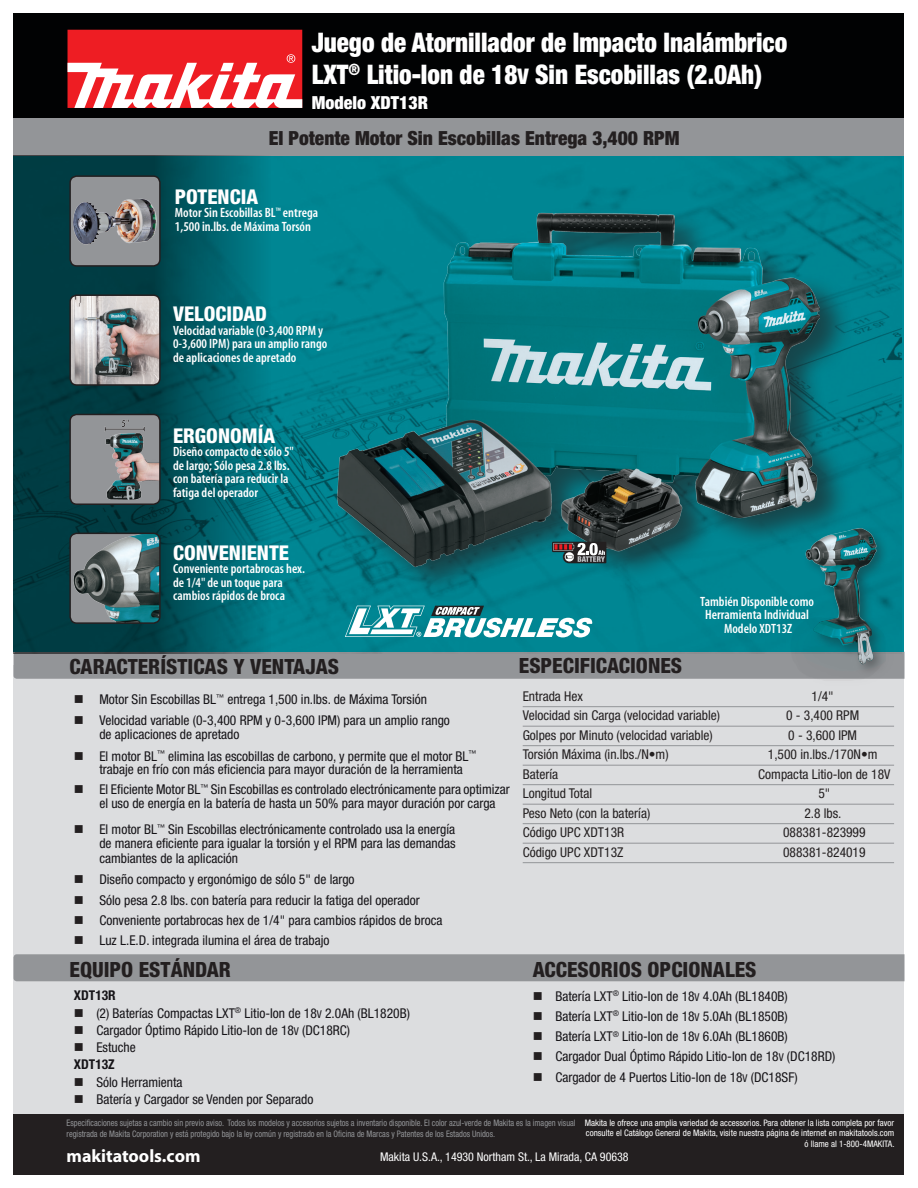
<style>
.page{position:relative;width:918px;height:1188px;background:#fff}
.page>*{position:absolute;margin:0;border:0;box-sizing:border-box;transform-origin:0 0}
.t1{font:900 condensed 27px "Helvetica Neue";color:#fff;scale:.93 1}
.t2{font:800 condensed 21px "Helvetica Neue";color:#231f20}
.t3{font:800 condensed 20.4px "Helvetica Neue";color:#fff}
.t4{font:900 condensed 19.5px "Helvetica Neue";color:#231f20}
.t5{font:18px "Myriad MM 700 600";color:#fff}
.t6{font:900 condensed 18px "Helvetica Neue";color:#fff}
.Features{font:condensed 13.5px/13.5px "Helvetica Neue";color:#151317}
.t7{font:13.5px/13.5px "Myriad MM 565 300";color:#fff}
.t8{font:condensed 13.5px "Helvetica Neue";color:#231f20}
.t9{font:700 condensed 13.5px "Helvetica Neue";color:#151317}
.t10{font:condensed 12px "Helvetica Neue";color:#fff}
.t11{font:condensed 9px/10.8px "Helvetica Neue";color:#939598;scale:.93 1}
.t12{font:condensed 9px/10.5px "Helvetica Neue";color:#fff;text-align:right}
.s1{font-size:21.6px}
.s2{color:#231f20}
.s3{font-size:10.8px}
</style>
<div class="page">
<div style="left:14px;top:665px;width:890px;height:454px;background:#dcdddf"></div>
<div style="left:14px;top:652px;width:890px;height:27px;background:#939598"></div>
<div style="left:14px;top:1114px;width:890px;height:61px;background:#231f20"></div>
<div style="left:14px;top:14px;width:890px;height:112px;background:#010203"></div>
<img style="left:272px;top:156px;width:630px;height:497px">
<div style="left:14px;top:119px;width:890px;height:37px;background:#939598"></div>
<div style="left:68px;top:30px;width:234px;height:78px;background:#ee1d23"></div>
<svg style="left:68px;top:54px;width:234px;height:54px"></svg>
<div style="left:14px;top:954px;width:890px;height:27px;background:#939598"></div>
<svg style="left:14px;top:156px;width:258px;height:497px;background:#00515a"></svg>
<hr style="left:523px;top:706px;width:371px;height:1px;background:#939598">
<hr style="left:523px;top:726px;width:371px;height:1px;background:#939598">
<hr style="left:523px;top:745px;width:371px;height:1px;background:#939598">
<hr style="left:523px;top:765px;width:371px;height:1px;background:#939598">
<hr style="left:523px;top:784px;width:371px;height:1px;background:#939598">
<hr style="left:523px;top:804px;width:371px;height:1px;background:#939598">
<hr style="left:523px;top:823px;width:371px;height:1px;background:#939598">
<hr style="left:523px;top:843px;width:371px;height:1px;background:#939598">
<hr style="left:523px;top:862px;width:371px;height:1px;background:#939598">
<div style="left:70px;top:176px;width:90px;height:90px;background:#939598;border-radius:7px"></div>
<img style="left:73px;top:198px;width:84px;height:47px">
<div style="left:69px;top:175px;width:92px;height:92px;border:2px solid #231f20;border-radius:7px"></div>
<img style="left:70px;top:295px;width:90px;height:90px">
<div style="left:69px;top:294px;width:92px;height:92px;border:2px solid #231f20;border-radius:7px"></div>
<div style="left:70px;top:414px;width:90px;height:90px;background:#939598;border-radius:7px"></div>
<img style="left:105px;top:420px;width:53px;height:80px">
<div style="left:69px;top:414px;width:92px;height:91px;border:2px solid #231f20;border-radius:7px"></div>
<img style="left:70px;top:533px;width:90px;height:90px">
<div style="left:69px;top:533px;width:92px;height:91px;border:2px solid #231f20;border-radius:7px"></div>
<div style="left:336px;top:207px;width:520px;height:391px;background:#231f20;opacity:.62"></div>
<img style="left:337px;top:208px;width:482px;height:362px">
<div style="left:790px;top:525px;width:107px;height:166px;background:#231f20;opacity:.42"></div>
<img style="left:785px;top:518px;width:100px;height:162px">
<svg style="left:345px;top:606px;width:248px;height:31px"></svg>
<svg style="left:552px;top:542px;width:54px;height:21px"></svg>
<p class="t1" style="left:312px;top:26px;width:513px">Juego de Atornillador de Impacto Inalámbrico</p>
<p class="t1" style="left:312px;top:58px;width:486px">LXT<sup>®</sup> Litio-Ion de 18<span class="s1">V</span> Sin Escobillas (2.0Ah)</p>
<p class="t6" style="left:312px;top:92px;width:118px">Modelo XDT13R</p>
<p class="t4" style="left:269px;top:126px;width:412px">El Potente Motor Sin Escobillas Entrega 3,400 RPM</p>
<p class="t3" style="left:175px;top:184px;width:85px">POTENCIA</p>
<p class="t7" style="left:175px;top:207px;width:145px">Motor Sin Escobillas BL<sup>™</sup> entrega<br>1,500 in.lbs. de Máxima Torsón</p>
<p class="t3" style="left:173px;top:302px;width:95px">VELOCIDAD</p>
<p class="t7" style="left:173px;top:324px;width:156px">Velocidad variable (0-3,400 RPM y<br>0-3,600 IPM) para un amplio rango de aplicaciones de apretado</p>
<p class="t3" style="left:173px;top:423px;width:104px">ERGONOMÍA</p>
<p class="t7" style="left:173px;top:446px;width:122px">Diseño compacto de sólo 5" de largo; Sólo pesa 2.8 lbs. con batería para reducir la fatiga del operador</p>
<p class="t3" style="left:173px;top:540px;width:117px">CONVENIENTE</p>
<p class="t7" style="left:173px;top:563px;width:134px">Conveniente portabrocas hex.</p>
<p class="t7" style="left:173px;top:576px;width:111px">de 1/4" de un toque para</p>
<p class="t7" style="left:173px;top:590px;width:114px">cambios rápidos de broca</p>
<p class="t2" style="left:69px;top:653px;width:271px">CARACTERÍSTICAS Y VENTAJAS</p>
<p class="Features" style="left:74px;top:693px;width:355px"><span class="s2">■</span> Motor Sin Escobillas BL<sup>™</sup> entrega 1,500 in.lbs. de Máxima Torsión</p>
<p class="Features" style="left:74px;top:713px;width:378px"><span class="s2">■</span> Velocidad variable (0-3,400 RPM y 0-3,600 IPM) para un amplio rango</p>
<p class="Features" style="left:99px;top:727px;width:142px">de aplicaciones de apretado</p>
<p class="Features" style="left:99px;top:749px;width:379px;text-indent:-26px"><span class="s2">■</span> El motor BL<sup>™</sup> elimina las escobillas de carbono, y permite que el motor BL<sup>™ </sup>trabaje en frío con más eficiencia para mayor duración de la herramienta</p>
<p class="Features" style="left:99px;top:783px;width:412px;text-indent:-26px"><span class="s2">■</span> El Eficiente Motor BL<sup>™</sup> Sin Escobillas es controlado electrónicamente para optimizar el uso de energía en la batería de hasta un 50% para mayor duración por carga</p>
<p class="Features" style="left:74px;top:823px;width:383px"><span class="s2">■</span> El motor BL<sup>™</sup> Sin Escobillas electrónicamente controlado usa la energía</p>
<p class="Features" style="left:99px;top:837px;width:358px">de manera eficiente para igualar la torsión y el RPM para las demandas</p>
<p class="Features" style="left:99px;top:851px;width:140px">cambiantes de la aplicación</p>
<p class="Features" style="left:74px;top:873px;width:282px"><span class="s2">■</span> Diseño compacto y ergonómigo de sólo 5" de largo</p>
<p class="Features" style="left:74px;top:893px;width:347px"><span class="s2">■</span> Sólo pesa 2.8 lbs. con batería para reducir la fatiga del operador</p>
<p class="Features" style="left:74px;top:913px;width:370px"><span class="s2">■</span> Conveniente portabrocas hex de 1/4" para cambios rápidos de broca</p>
<p class="Features" style="left:74px;top:934px;width:257px"><span class="s2">■</span> Luz L.E.D. integrada ilumina el área de trabajo</p>
<p class="t2" style="left:70px;top:957px;width:163px">EQUIPO ESTÁNDAR</p>
<p class="t9" style="left:74px;top:987px;width:43px">XDT13R</p>
<p class="Features" style="left:74px;top:1006px;width:338px"><span class="s2">■</span> (2) Baterías Compactas LXT<sup>®</sup> Litio-Ion de 18<span class="s3">V</span> 2.0Ah (BL1820B)</p>
<p class="Features" style="left:74px;top:1023px;width:278px"><span class="s2">■</span> Cargador Óptimo Rápido Litio-Ion de 18<span class="s3">V</span> (DC18RC)</p>
<p class="Features" style="left:74px;top:1040px;width:63px"><span class="s2">■</span> Estuche</p>
<p class="t9" style="left:74px;top:1056px;width:42px">XDT13Z</p>
<p class="Features" style="left:74px;top:1075px;width:110px"><span class="s2">■</span> Sólo Herramienta</p>
<p class="Features" style="left:74px;top:1092px;width:241px"><span class="s2">■</span> Batería y Cargador se Venden por Separado</p>
<p class="t2" style="left:519px;top:652px;width:165px">ESPECIFICACIONES</p>
<p class="t7" style="left:700px;top:595px;width:115px;text-align:center">También Disponible como<br>Herramienta Individual</p>
<p class="t7" style="left:724px;top:622px;width:70px">Modelo XDT13Z</p>
<p class="t8" style="left:523px;top:688px;width:62px">Entrada Hex</p>
<p class="t8" style="left:812px;top:688px;width:24px">1/4"</p>
<p class="t8" style="left:523px;top:708px;width:199px">Velocidad sin Carga (velocidad variable)</p>
<p class="t8" style="left:786px;top:708px;width:75px">0 - 3,400 RPM</p>
<p class="t8" style="left:523px;top:727px;width:192px">Golpes por Minuto (velocidad variable)</p>
<p class="t8" style="left:788px;top:727px;width:70px">0 - 3,600 IPM</p>
<p class="t8" style="left:523px;top:747px;width:147px">Torsión Máxima (in.lbs./N•m)</p>
<p class="t8" style="left:768px;top:747px;width:111px">1,500 in.lbs./170N•m</p>
<p class="t8" style="left:523px;top:766px;width:37px">Batería</p>
<p class="t8" style="left:758px;top:766px;width:134px">Compacta Litio-Ion de 18V</p>
<p class="t8" style="left:523px;top:786px;width:71px">Longitud Total</p>
<p class="t8" style="left:818px;top:786px;width:13px">5"</p>
<p class="t8" style="left:523px;top:805px;width:129px">Peso Neto (con la batería)</p>
<p class="t8" style="left:804px;top:805px;width:39px">2.8 lbs.</p>
<p class="t8" style="left:523px;top:825px;width:103px">Código UPC XDT13R</p>
<p class="t8" style="left:783px;top:825px;width:84px">088381-823999</p>
<p class="t8" style="left:523px;top:844px;width:102px">Código UPC XDT13Z</p>
<p class="t8" style="left:783px;top:844px;width:84px">088381-824019</p>
<p class="t2" style="left:533px;top:956px;width:225px">ACCESORIOS OPCIONALES</p>
<p class="Features" style="left:533px;top:989px;width:256px"><span class="s2">■</span> Batería LXT<sup>®</sup> Litio-Ion de 18<span class="s3">V</span> 4.0Ah (BL1840B)</p>
<p class="Features" style="left:533px;top:1009px;width:256px"><span class="s2">■</span> Batería LXT<sup>®</sup> Litio-Ion de 18<span class="s3">V</span> 5.0Ah (BL1850B)</p>
<p class="Features" style="left:533px;top:1029px;width:256px"><span class="s2">■</span> Batería LXT<sup>®</sup> Litio-Ion de 18<span class="s3">V</span> 6.0Ah (BL1860B)</p>
<p class="Features" style="left:533px;top:1050px;width:304px"><span class="s2">■</span> Cargador Dual Óptimo Rápido Litio-Ion de 18<span class="s3">V</span> (DC18RD)</p>
<p class="Features" style="left:533px;top:1070px;width:266px"><span class="s2">■</span> Cargador de 4 Puertos Litio-Ion de 18<span class="s3">V</span> (DC18SF)</p>
<p class="t11" style="left:67px;top:1117px;width:549px">Especificaciones sujetas a cambio sin previo aviso. Todos los modelos y accesorios sujetos a inventario disponible. El color azul-verde de Makita es la imagen visual registrada de Makita Corporation y está protegido bajo la ley común y registrado en la Oficina de Marcas y Patentes de los Estados Unidos.</p>
<p class="t12" style="left:585px;top:1117px;width:311px">Makita le ofrece una amplia variedad de accessorios. Para obtener la lista completa por favor consulte el Catálogo General de Makita, visite nuestra página de internet en makitatools.com ó llame al 1-800-4MAKITA.</p>
<p class="t5" style="left:67px;top:1147px;width:136px">makitatools.com</p>
<p class="t10" style="left:380px;top:1150px;width:250px">Makita U.S.A., 14930 Northam St., La Mirada, CA 90638</p>
</div>
